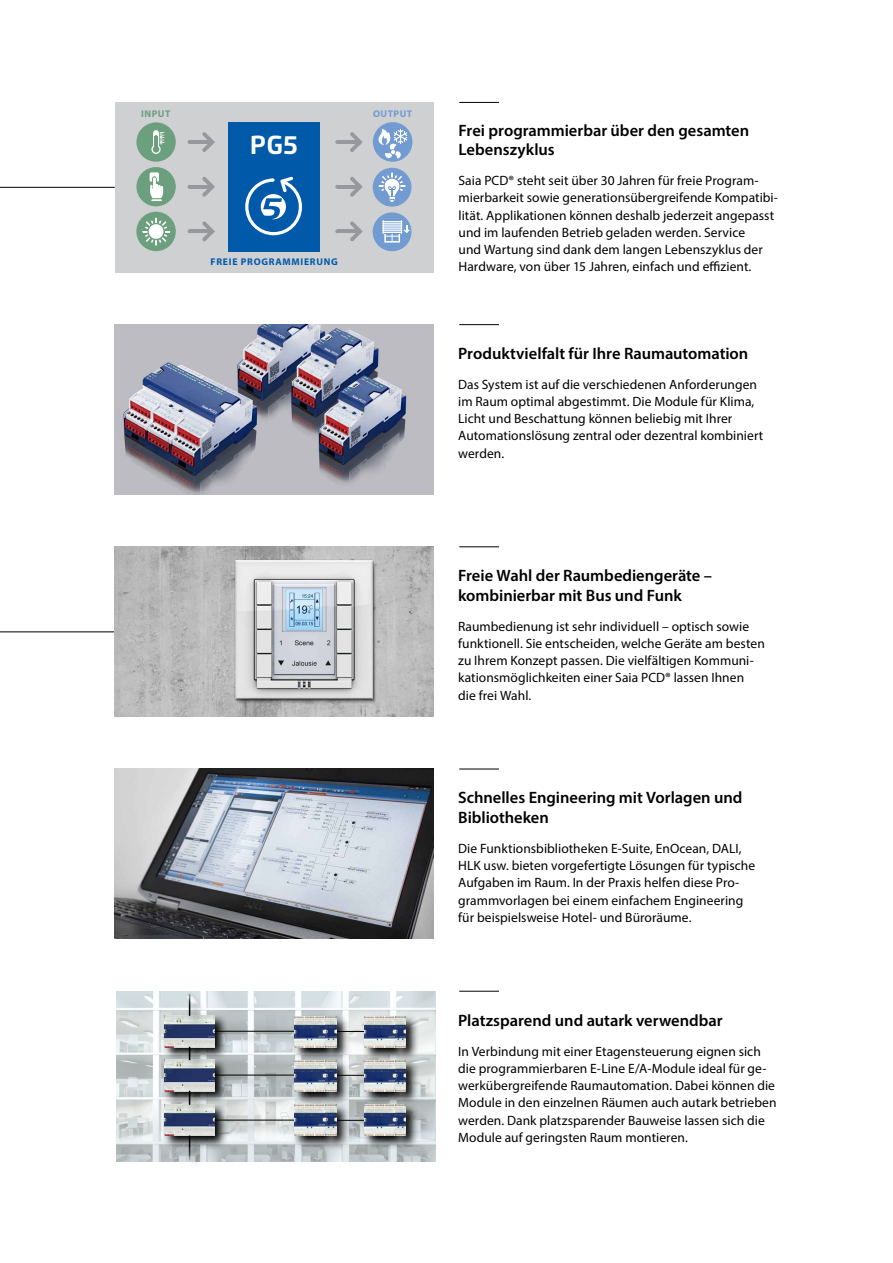
<style>
.page{position:relative;width:893px;height:1263px;background:#fff}
.page>*{position:absolute;margin:0;border:0;box-sizing:border-box;transform-origin:0 0}
.t1{font:700 26.1px "Flexo";color:#fff}
.t2{font:600 16.5px/19.5px "Myriad Pro";color:#000}
.t3{font:13.5px/17.2px "Myriad Pro";letter-spacing:.005em;color:#000}
.t4{font:700 9.75px "Myriad Pro";letter-spacing:.075em;color:#005aa9}
.t5{font:700 9.75px "Myriad Pro";letter-spacing:.05em;color:#719bd1}
.t6{font:700 9.75px "Myriad Pro";letter-spacing:.055em;color:#6c9f7e}
</style>
<div class="page">
<img style="left:115px;top:324px;width:319px;height:170px">
<img style="left:115px;top:769px;width:319px;height:170px">
<hr style="left:0;top:187px;width:115px;height:1px;background:#000">
<hr style="left:0;top:631px;width:115px;height:1px;background:#000">
<hr style="left:459px;top:102px;width:40px;height:1px;background:#000">
<hr style="left:459px;top:324px;width:40px;height:1px;background:#000">
<hr style="left:459px;top:546px;width:40px;height:1px;background:#000">
<hr style="left:459px;top:769px;width:40px;height:1px;background:#000">
<hr style="left:459px;top:991px;width:40px;height:1px;background:#000">
<div style="left:115px;top:102px;width:319px;height:170px;background:#ced0d2"></div>
<div style="left:373px;top:212px;width:38px;height:39px;background:#719bd1;border-radius:50%"></div>
<div style="left:228px;top:122px;width:92px;height:130px;background:#005aa9"></div>
<div style="left:373px;top:122px;width:39px;height:40px;background:#719bd1;border-radius:50%"></div>
<div style="left:373px;top:168px;width:38px;height:39px;background:#719bd1;border-radius:50%"></div>
<div style="left:136px;top:212px;width:40px;height:39px;background:#6c9f7e;border-radius:50%"></div>
<div style="left:136px;top:167px;width:40px;height:39px;background:#6c9f7e;border-radius:50%"></div>
<div style="left:150px;top:172px;width:9px;height:10px;background:#fff;border-radius:2px"></div>
<svg style="left:150px;top:176px;width:13px;height:25px"></svg>
<svg style="left:378px;top:129px;width:30px;height:30px"></svg>
<div style="left:136px;top:122px;width:40px;height:40px;background:#6c9f7e;border-radius:50%"></div>
<svg style="left:151px;top:145px;width:10px;height:9px"></svg>
<div style="left:153px;top:133px;width:6px;height:14px;background:#fff"></div>
<div style="left:153px;top:146px;width:6px;height:7px;background:#6c9f7e;border-radius:50%"></div>
<hr style="left:154px;top:136px;width:4px;height:13px;background:#6c9f7e">
<svg style="left:153px;top:130px;width:11px;height:14px"></svg>
<div style="left:245px;top:178px;width:57px;height:57px;border:3px solid #fff;border-radius:50%"></div>
<svg style="left:142px;top:218px;width:28px;height:28px"></svg>
<svg style="left:147px;top:223px;width:18px;height:17px"></svg>
<div style="left:149px;top:224px;width:14px;height:15px;background:#fff;border-radius:50%"></div>
<svg style="left:382px;top:220px;width:28px;height:22px"></svg>
<svg style="left:261px;top:177px;width:32px;height:42px"></svg>
<hr style="left:189px;top:140px;width:22px;height:4px;background:#98989c">
<svg style="left:202px;top:132px;width:13px;height:20px"></svg>
<hr style="left:189px;top:185px;width:22px;height:4px;background:#98989c">
<svg style="left:202px;top:177px;width:13px;height:20px"></svg>
<hr style="left:189px;top:229px;width:22px;height:4px;background:#98989c">
<svg style="left:202px;top:221px;width:13px;height:20px"></svg>
<hr style="left:337px;top:140px;width:22px;height:4px;background:#98989c">
<svg style="left:350px;top:132px;width:13px;height:20px"></svg>
<hr style="left:337px;top:185px;width:22px;height:4px;background:#98989c">
<svg style="left:350px;top:177px;width:13px;height:20px"></svg>
<hr style="left:337px;top:229px;width:22px;height:4px;background:#98989c">
<svg style="left:350px;top:221px;width:13px;height:20px"></svg>
<svg style="left:378px;top:172px;width:28px;height:30px"></svg>
<img style="left:115px;top:546px;width:319px;height:170px">
<img style="left:116px;top:991px;width:319px;height:171px">
<svg style="left:163px;top:1013px;width:65px;height:44px"></svg>
<img style="left:165px;top:1016px;width:49px;height:31px">
<svg style="left:163px;top:1057px;width:65px;height:45px"></svg>
<img style="left:165px;top:1060px;width:49px;height:31px">
<svg style="left:163px;top:1102px;width:65px;height:48px"></svg>
<img style="left:165px;top:1104px;width:49px;height:32px">
<div style="left:214px;top:1029px;width:94px;height:17px;background:#000;opacity:.75"></div>
<hr style="left:214px;top:1031px;width:81px;height:1px;background:#000">
<div style="left:214px;top:1072px;width:94px;height:18px;background:#000;opacity:.75"></div>
<hr style="left:214px;top:1075px;width:81px;height:1px;background:#000">
<div style="left:214px;top:1117px;width:94px;height:18px;background:#000;opacity:.75"></div>
<hr style="left:214px;top:1120px;width:81px;height:1px;background:#000">
<div style="left:335px;top:1029px;width:42px;height:17px;background:#000;opacity:.75"></div>
<svg style="left:350px;top:1031px;width:12px;height:1px"></svg>
<div style="left:335px;top:1073px;width:42px;height:17px;background:#000;opacity:.75"></div>
<svg style="left:350px;top:1075px;width:12px;height:1px"></svg>
<div style="left:335px;top:1118px;width:42px;height:17px;background:#000;opacity:.75"></div>
<svg style="left:350px;top:1120px;width:12px;height:1px"></svg>
<div style="left:187px;top:1045px;width:17px;height:29px;background:#000;opacity:.75"></div>
<svg style="left:189px;top:1047px;width:1px;height:13px"></svg>
<div style="left:187px;top:993px;width:17px;height:36px;background:#000;opacity:.75"></div>
<svg style="left:189px;top:991px;width:1px;height:25px"></svg>
<div style="left:187px;top:1134px;width:17px;height:38px;background:#000;opacity:.75"></div>
<svg style="left:189px;top:1135px;width:1px;height:27px"></svg>
<div style="left:187px;top:1090px;width:17px;height:28px;background:#000;opacity:.75"></div>
<svg style="left:189px;top:1091px;width:1px;height:14px"></svg>
<svg style="left:293px;top:1105px;width:31px;height:45px"></svg>
<img style="left:295px;top:1105px;width:29px;height:31px">
<svg style="left:293px;top:1061px;width:31px;height:44px"></svg>
<img style="left:295px;top:1061px;width:29px;height:30px">
<svg style="left:293px;top:1014px;width:31px;height:47px"></svg>
<img style="left:295px;top:1016px;width:29px;height:31px">
<svg style="left:362px;top:1105px;width:31px;height:45px"></svg>
<img style="left:364px;top:1105px;width:29px;height:31px">
<svg style="left:362px;top:1061px;width:31px;height:44px"></svg>
<img style="left:364px;top:1061px;width:29px;height:30px">
<svg style="left:362px;top:1014px;width:31px;height:47px"></svg>
<img style="left:364px;top:1016px;width:29px;height:31px">
<svg style="left:324px;top:1105px;width:26px;height:45px"></svg>
<svg style="left:324px;top:1061px;width:26px;height:44px"></svg>
<svg style="left:324px;top:1014px;width:26px;height:47px"></svg>
<svg style="left:393px;top:1105px;width:26px;height:45px"></svg>
<svg style="left:393px;top:1061px;width:26px;height:44px"></svg>
<svg style="left:393px;top:1014px;width:26px;height:47px"></svg>
<p class="t6" style="left:141px;top:107px;width:31px">INPUT</p>
<p class="t5" style="left:373px;top:107px;width:40px">OUTPUT</p>
<p class="t1" style="left:250px;top:129px;width:50px">PG5</p>
<p class="t2" style="left:459px;top:120px;width:292px">Frei programmierbar über den gesamten<br>Lebenszyklus</p>
<p class="t3" style="left:459px;top:172px;width:321px">Saia PCD® steht seit über 30 Jahren für freie Program&shy;mierbarkeit sowie generationsübergreifende Kompatibi&shy;lität. Applikationen können deshalb jederzeit angepasst und im laufenden Betrieb geladen werden. Service<br>und Wartung sind dank dem langen Lebenszyklus der Hardware, von über 15 Jahren, einfach und effizient.</p>
<p class="t4" style="left:211px;top:256px;width:129px">FREIE PROGRAMMIERUNG</p>
<p class="t2" style="left:458px;top:343px;width:292px">Produktvielfalt für Ihre Raumautomation</p>
<p class="t3" style="left:458px;top:375px;width:307px">Das System ist auf die verschiedenen Anforderungen im Raum optimal abgestimmt. Die Module für Klima, Licht und Beschattung können beliebig mit Ihrer Automationslösung zentral oder dezentral kombiniert werden.</p>
<p class="t2" style="left:458px;top:565px;width:255px">Freie Wahl der Raumbediengeräte – kombinierbar mit Bus und Funk</p>
<p class="t3" style="left:458px;top:617px;width:308px">Raumbedienung ist sehr individuell – optisch sowie funktionell. Sie entscheiden, welche Geräte am besten zu Ihrem Konzept passen. Die vielfältigen Kommuni&shy;kationsmöglichkeiten einer Saia PCD® lassen Ihnen die frei Wahl.</p>
<p class="t2" style="left:458px;top:788px;width:286px">Schnelles Engineering mit Vorlagen und<br>Bibliotheken</p>
<p class="t3" style="left:458px;top:839px;width:298px">Die Funktionsbibliotheken E-Suite, EnOcean, DALI, HLK usw. bieten vorgefertigte Lösungen für typische Aufgaben im Raum. In der Praxis helfen diese Pro&shy;grammvorlagen bei einem einfachem Engineering für beispielsweise Hotel- und Büroräume.</p>
<p class="t2" style="left:458px;top:1010px;width:266px">Platzsparend und autark verwendbar</p>
<p class="t3" style="left:458px;top:1042px;width:320px">In Verbindung mit einer Etagensteuerung eignen sich die programmierbaren E-Line E/A-Module ideal für ge&shy;werkübergreifende Raumautomation. Dabei können die Module in den einzelnen Räumen auch autark betrieben werden. Dank platzsparender Bauweise lassen sich die Module auf geringsten Raum montieren.</p>
</div>
